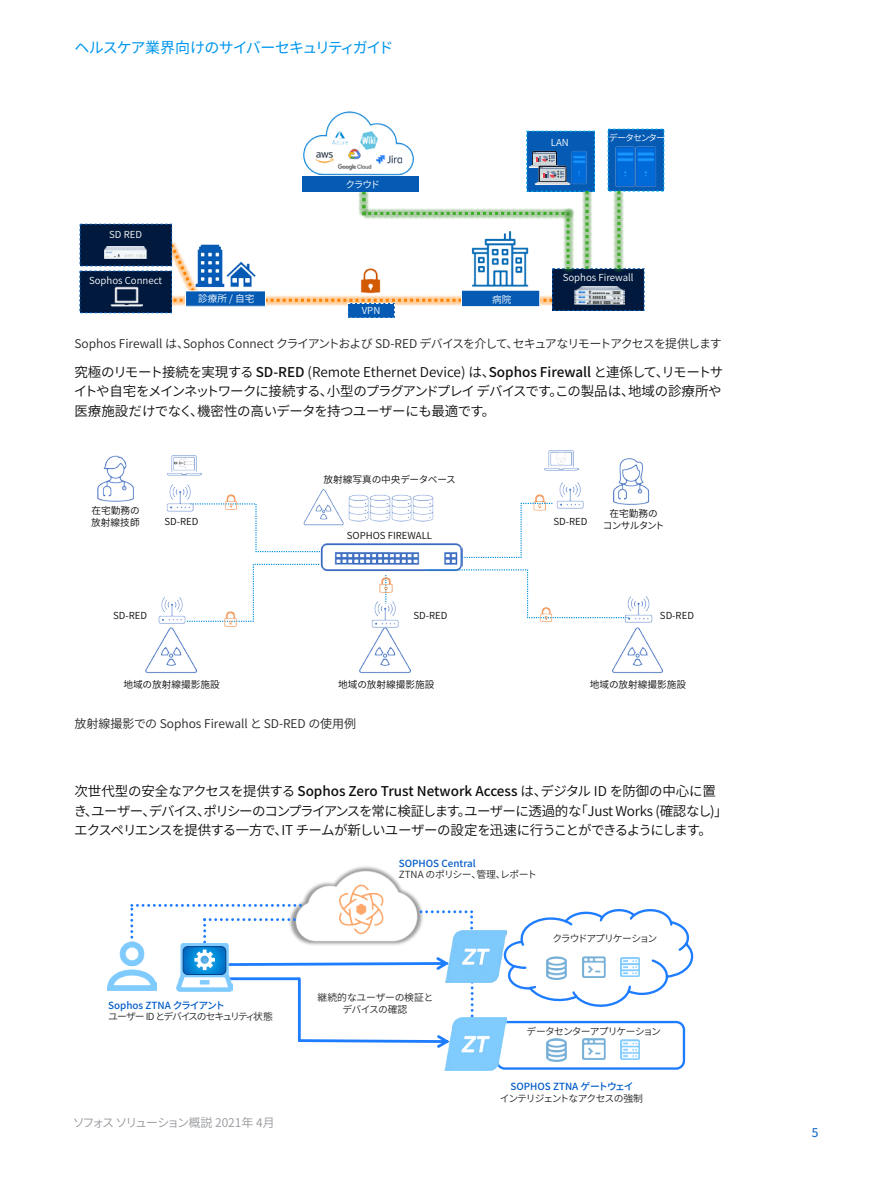
<style>
.page{position:relative;width:893px;height:1191px;background:#fff}
.page>*{position:absolute;margin:0;border:0;box-sizing:border-box;transform-origin:0 0}
.t1{font:15px "Noto Sans CJ Kjp";letter-spacing:-.07em;color:#0097ee}
.Body_Copy{font:600 13.5px/19.5px "Noto Sans CJ Kjp";letter-spacing:-.05em;color:#0d0d0e}
.Body_Copy-2{font:600 13.5px/19.5px "Noto Sans CJ Kjp";letter-spacing:-.03em;color:#0d0d0e}
.t2{font:600 12px "Noto Sans CJ Kjp";letter-spacing:-.06em;color:#262626}
.t3{font:600 12px "Noto Sans CJ Kjp";color:#262626}
.t4{font:600 12px "Noto Sans CJ Kjp";letter-spacing:-.07em;color:#96989c}
.t5{font:12px "Noto Sans CJ Kjp";color:#005bc8}
.t6{font:500 9.9px "Noto Sans CJ Kjp";color:#005bc8}
.t7{font:600 9.9px "Noto Sans CJ Kjp";letter-spacing:-.125em;color:#242527}
.t8{font:600 9.9px "Noto Sans CJ Kjp";letter-spacing:-.09em;color:#242527}
.t9{font:600 9.9px/11.9px "Noto Sans CJ Kjp";letter-spacing:-.025em;color:#242527;text-align:center}
.t10{font:600 9.9px "Noto Sans CJ Kjp";letter-spacing:-.045em;color:#242527}
.t11{font:600 9.6px/12px "Noto Sans CJ Kjp";color:#0c0d0c}
.t12{font:600 9.6px "Noto Sans CJ Kjp";color:#fff}
.t13{font:600 9.6px/12px "Noto Sans CJ Kjp";letter-spacing:-.06em;color:#0c0d0c;text-align:center}
.t14{font:600 9px "Noto Sans CJ Kjp";letter-spacing:-.135em;color:#fff}
.s1{font-weight:500}
</style>
<div class="page">
<img style="left:582px;top:192px;width:10px;height:76px">
<img style="left:302px;top:111px;width:117px;height:68px">
<div style="left:186px;top:291px;width:79px;height:15px;background:#055bb4"></div>
<div style="left:185px;top:290px;width:81px;height:17px;border:1px solid #fff"></div>
<div style="left:461px;top:290px;width:79px;height:17px;background:#055bb4"></div>
<div style="left:461px;top:290px;width:79px;height:17px;border:1px solid #fff"></div>
<div style="left:553px;top:269px;width:91px;height:41px;background:#00193c"></div>
<div style="left:552px;top:268px;width:92px;height:43px;border:1px dashed #055bb4"></div>
<div style="left:527px;top:131px;width:67px;height:60px;background:#055bb4"></div>
<div style="left:526px;top:131px;width:69px;height:61px;border:1px dashed #00afef"></div>
<svg style="left:529px;top:151px;width:41px;height:34px"></svg>
<img style="left:570px;top:151px;width:17px;height:34px">
<div style="left:348px;top:303px;width:46px;height:15px;background:#055bb4"></div>
<div style="left:347px;top:303px;width:48px;height:15px;border:1px dashed #fff"></div>
<svg style="left:585px;top:191px;width:4px;height:78px"></svg>
<div style="left:303px;top:177px;width:116px;height:15px;background:#055bb4"></div>
<img style="left:570px;top:220px;width:5px;height:52px">
<img style="left:570px;top:208px;width:4px;height:12px">
<svg style="left:169px;top:191px;width:401px;height:111px"></svg>
<div style="left:608px;top:129px;width:56px;height:62px;background:#055bb4"></div>
<div style="left:608px;top:129px;width:56px;height:62px;border:1px dashed #00afef"></div>
<img style="left:615px;top:146px;width:18px;height:41px">
<img style="left:633px;top:146px;width:23px;height:41px">
<img style="left:612px;top:189px;width:14px;height:83px">
<svg style="left:617px;top:191px;width:3px;height:78px"></svg>
<div style="left:80px;top:271px;width:91px;height:42px;background:#00193c"></div>
<div style="left:80px;top:271px;width:92px;height:42px;border:1px dashed #055bb4"></div>
<div style="left:80px;top:224px;width:92px;height:42px;background:#00193c"></div>
<div style="left:80px;top:224px;width:92px;height:42px;border:1px dashed #055bb4"></div>
<img style="left:105px;top:246px;width:42px;height:12px">
<img style="left:575px;top:287px;width:50px;height:18px">
<img style="left:110px;top:286px;width:32px;height:27px">
<img style="left:378px;top:155px;width:24px;height:9px">
<img style="left:360px;top:132px;width:17px;height:10px">
<img style="left:315px;top:151px;width:15px;height:13px">
<img style="left:324px;top:128px;width:31px;height:20px">
<img style="left:330px;top:142px;width:48px;height:31px">
<svg style="left:198px;top:503px;width:121px;height:50px"></svg>
<svg style="left:191px;top:563px;width:128px;height:59px"></svg>
<img style="left:145px;top:628px;width:52px;height:46px">
<img style="left:359px;top:632px;width:52px;height:42px">
<img style="left:612px;top:628px;width:51px;height:46px">
<img style="left:613px;top:458px;width:37px;height:47px">
<img style="left:97px;top:455px;width:37px;height:47px">
<img style="left:167px;top:455px;width:34px;height:21px">
<img style="left:544px;top:450px;width:35px;height:21px">
<img style="left:379px;top:575px;width:14px;height:20px">
<img style="left:222px;top:494px;width:19px;height:18px">
<img style="left:319px;top:543px;width:143px;height:28px">
<img style="left:221px;top:609px;width:19px;height:18px">
<svg style="left:425px;top:569px;width:195px;height:50px"></svg>
<img style="left:536px;top:605px;width:20px;height:17px">
<img style="left:533px;top:494px;width:13px;height:8px">
<img style="left:301px;top:489px;width:43px;height:40px">
<img style="left:342px;top:491px;width:22px;height:33px">
<img style="left:364px;top:494px;width:21px;height:28px">
<img style="left:385px;top:494px;width:21px;height:28px">
<img style="left:406px;top:494px;width:28px;height:28px">
<img style="left:166px;top:484px;width:32px;height:28px">
<img style="left:556px;top:482px;width:28px;height:27px">
<img style="left:552px;top:450px;width:17px;height:17px">
<img style="left:173px;top:455px;width:21px;height:19px">
<svg style="left:461px;top:502px;width:92px;height:56px"></svg>
<img style="left:158px;top:597px;width:33px;height:31px">
<img style="left:371px;top:596px;width:28px;height:36px">
<img style="left:620px;top:596px;width:33px;height:32px">
<img style="left:299px;top:868px;width:121px;height:36px">
<img style="left:329px;top:874px;width:64px;height:30px">
<svg style="left:506px;top:909px;width:188px;height:98px"></svg>
<img style="left:108px;top:941px;width:22px;height:49px">
<div style="left:496px;top:1021px;width:189px;height:48px;border:2px solid #1e7cff;border-radius:8px"></div>
<img style="left:582px;top:956px;width:23px;height:21px">
<img style="left:546px;top:956px;width:21px;height:23px">
<img style="left:620px;top:957px;width:20px;height:19px">
<img style="left:582px;top:1039px;width:23px;height:20px">
<img style="left:546px;top:1039px;width:21px;height:22px">
<img style="left:620px;top:1039px;width:20px;height:20px">
<svg style="left:298px;top:1035px;width:146px;height:13px"></svg>
<hr style="left:298px;top:978px;width:3px;height:62px;background:#1e7cff">
<svg style="left:130px;top:904px;width:343px;height:124px"></svg>
<img style="left:444px;top:1017px;width:62px;height:53px">
<img style="left:445px;top:930px;width:61px;height:53px">
<p class="t1" style="left:75px;top:39px;width:321px">ヘルスケア業界向けのサイバーセキュリティガイド</p>
<p class="t12" style="left:345px;top:179px;width:36px">クラウド</p>
<p class="t12" style="left:551px;top:137px;width:19px">LAN</p>
<p class="t14" style="left:609px;top:132px;width:58px">データセンター</p>
<p class="t12" style="left:109px;top:229px;width:34px">SD RED</p>
<p class="t12" style="left:89px;top:275px;width:75px">Sophos Connect</p>
<p class="t12" style="left:563px;top:272px;width:72px">Sophos Firewall</p>
<p class="t12" style="left:198px;top:292px;width:58px">診療所 / 自宅</p>
<p class="t12" style="left:492px;top:294px;width:21px">病院</p>
<p class="t12" style="left:362px;top:305px;width:20px">VPN</p>
<p class="t2" style="left:74px;top:336px;width:649px">Sophos Firewall は、Sophos Connect クライアントおよび SD-RED デバイスを介して、セキュアなリモートアクセスを提供します</p>
<p class="Body_Copy-2" style="left:74px;top:362px;width:651px">究極のリモート接続を実現する <span class="s1">SD-RED</span> (Remote Ethernet Device) は、<span class="s1">Sophos Firewall</span> と連係して、リモートサイトや自宅をメインネットワークに接続する、小型のプラグアンドプレイ デバイスです。この製品は、地域の診療所や医療施設だけでなく、機密性の高いデータを持つユーザーにも最適です。</p>
<p class="t11" style="left:324px;top:473px;width:134px">放射線写真の中央データベース</p>
<p class="t11" style="left:91px;top:504px;width:50px">在宅勤務の放射線技師</p>
<p class="t13" style="left:603px;top:507px;width:63px">在宅勤務の<br>コンサルタント</p>
<p class="t11" style="left:165px;top:515px;width:35px">SD-RED</p>
<p class="t11" style="left:553px;top:515px;width:35px">SD-RED</p>
<p class="t11" style="left:347px;top:529px;width:87px">SOPHOS FIREWALL</p>
<p class="t11" style="left:113px;top:610px;width:35px">SD-RED</p>
<p class="t11" style="left:414px;top:610px;width:35px">SD-RED</p>
<p class="t11" style="left:660px;top:610px;width:35px">SD-RED</p>
<p class="t11" style="left:123px;top:678px;width:98px">地域の放射線撮影施設</p>
<p class="t11" style="left:338px;top:678px;width:98px">地域の放射線撮影施設</p>
<p class="t11" style="left:590px;top:678px;width:98px">地域の放射線撮影施設</p>
<p class="t3" style="left:74px;top:716px;width:283px">放射線撮影での Sophos Firewall と SD-RED の使用例</p>
<p class="Body_Copy" style="left:74px;top:782px;width:655px">次世代型の安全なアクセスを提供する <span class="s1">Sophos Zero Trust Network Access</span> は、デジタル ID を防御の中心に置き、ユーザー、デバイス、ポリシーのコンプライアンスを常に検証します。ユーザーに透過的な「Just Works (確認なし)」エクスペリエンスを提供する一方で、IT チームが新しいユーザーの設定を迅速に行うことができるようにします。</p>
<p class="t6" style="left:108px;top:999px;width:118px">Sophos ZTNA クライアント</p>
<p class="t7" style="left:108px;top:1011px;width:166px">ユーザー ID とデバイスのセキュリティ状態</p>
<p class="t4" style="left:73px;top:1115px;width:203px">ソフォス ソリューション概説 2021年 4月</p>
<p class="t6" style="left:399px;top:857px;width:78px">SOPHOS Central</p>
<p class="t10" style="left:399px;top:869px;width:140px">ZTNA のポリシー、管理、レポート</p>
<p class="t9" style="left:317px;top:992px;width:117px">継続的なユーザーの検証とデバイスの確認</p>
<p class="t7" style="left:552px;top:933px;width:106px">クラウドアプリケーション</p>
<p class="t8" style="left:527px;top:1025px;width:136px">データセンターアプリケーション</p>
<p class="t6" style="left:510px;top:1080px;width:125px">SOPHOS ZTNA ゲートウェイ</p>
<p class="t8" style="left:500px;top:1092px;width:145px">インテリジェントなアクセスの強制</p>
<p class="t5" style="left:812px;top:1125px;width:8px">5</p>
</div>
